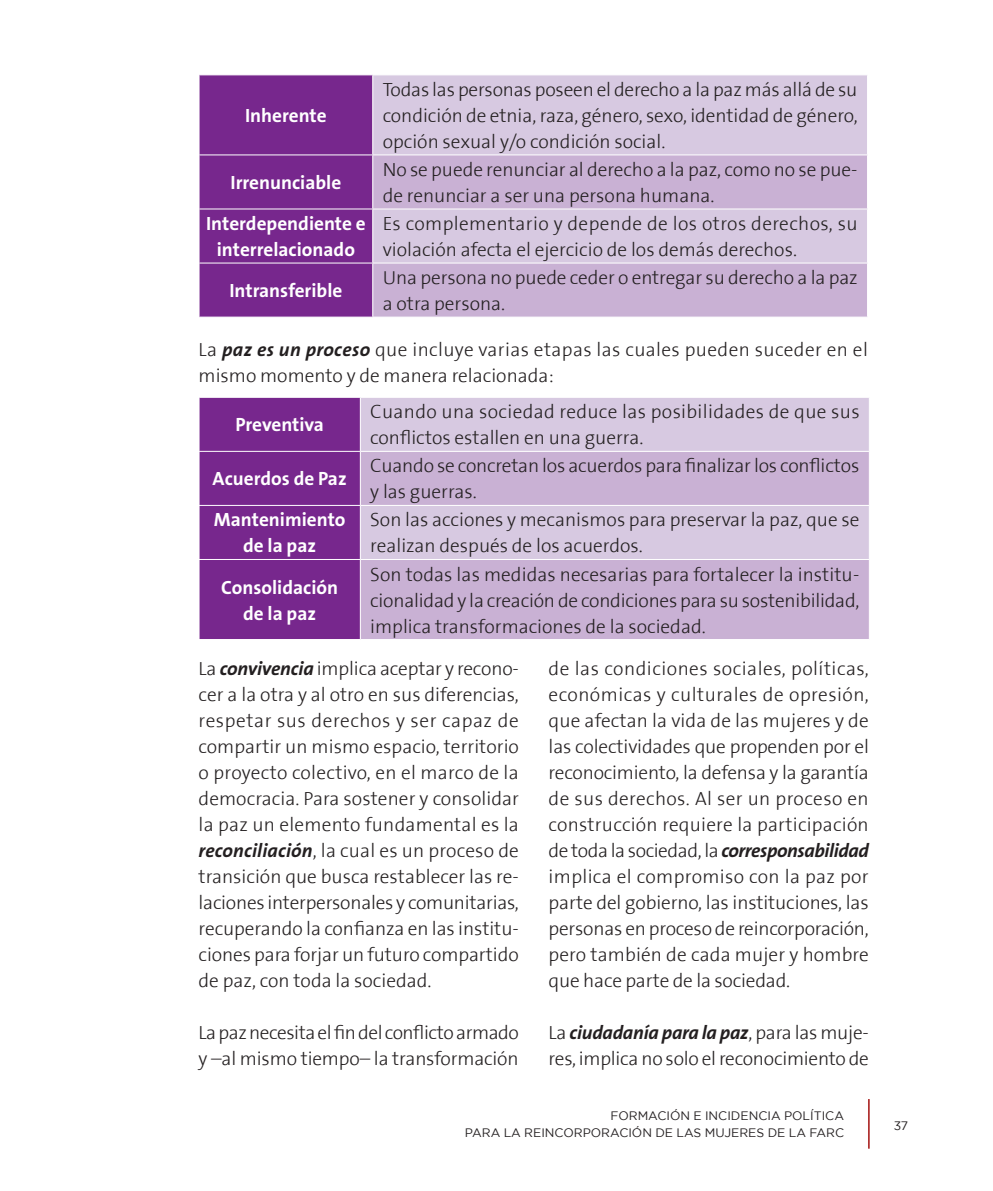
<style>
.page{position:relative;width:993px;height:1191px;background:#fff}
.page>*{position:absolute;margin:0;border:0;box-sizing:border-box;transform-origin:0 0}
.Txt{font:300 19.25px/25.9px "The Sans B3";color:#231f20}
.Txt-2{font:700 19.25px/25.9px "The Sans B7";color:#fff;text-align:center}
.Txt-3{font:300 19.25px/26.1px "The Sans B3";letter-spacing:.02em;color:#231f20}
.Txt-4{font:300 19.25px/26.1px "The Sans B3";letter-spacing:-.025em;color:#231f20}
.t1{font:12.25px/16.4px "Gotham";color:#231f20;text-align:right}
.s1{font-family:"The Sans B7";font-weight:700;font-style:italic}
</style>
<div class="page">
<hr style="left:867px;top:1099px;width:2px;height:49px;background:#b03231">
<div style="left:199px;top:75px;width:173px;height:242px;background:#77278d"></div>
<div style="left:373px;top:75px;width:493px;height:79px;background:#d7c9e1"></div>
<svg style="left:373px;top:155px;width:493px;height:162px;background:#ceb9d8"></svg>
<hr style="left:198px;top:154px;width:174px;height:1px;background:#fff">
<hr style="left:198px;top:208px;width:174px;height:1px;background:#fff">
<hr style="left:372px;top:208px;width:495px;height:1px;background:#fff">
<hr style="left:198px;top:263px;width:174px;height:1px;background:#fff">
<hr style="left:372px;top:263px;width:495px;height:1px;background:#fff">
<div style="left:199px;top:398px;width:161px;height:241px;background:#77278d"></div>
<div style="left:361px;top:398px;width:507px;height:53px;background:#d7c9e1"></div>
<svg style="left:361px;top:452px;width:507px;height:187px;background:#cdb7d7"></svg>
<hr style="left:198px;top:451px;width:162px;height:1px;background:#fff">
<hr style="left:198px;top:505px;width:162px;height:1px;background:#fff">
<hr style="left:360px;top:505px;width:509px;height:1px;background:#fff">
<hr style="left:198px;top:559px;width:162px;height:1px;background:#fff">
<hr style="left:360px;top:559px;width:509px;height:1px;background:#fff">
<p class="Txt-2" style="left:245px;top:103px;width:83px">Inherente</p>
<p class="Txt-2" style="left:230px;top:170px;width:112px">Irrenunciable</p>
<p class="Txt" style="left:382px;top:77px;width:476px;text-align:justify">Todas las personas poseen el derecho a la paz más allá de su condición de etnia, raza, género, sexo, identidad de género, opción sexual y/o condición social.</p>
<p class="Txt" style="left:382px;top:157px;width:476px">No se puede renunciar al derecho a la paz, como no se pue&shy;de renunciar a ser una persona humana.</p>
<p class="Txt-2" style="left:206px;top:211px;width:161px">Interdependiente e interrelacionado</p>
<p class="Txt" style="left:382px;top:211px;width:476px">Es complementario y depende de los otros derechos, su violación afecta el ejercicio de los demás derechos.</p>
<p class="Txt-2" style="left:229px;top:278px;width:114px">Intransferible</p>
<p class="Txt" style="left:382px;top:265px;width:476px">Una persona no puede ceder o entregar su derecho a la paz a otra persona.</p>
<p class="Txt-3" style="left:198px;top:337px;width:670px">La <span class="s1">paz es un proceso</span> que incluye varias etapas las cuales pueden suceder en el mismo momento y de manera relacionada:</p>
<p class="Txt-2" style="left:235px;top:412px;width:90px">Preventiva</p>
<p class="Txt" style="left:370px;top:400px;width:491px">Cuando una sociedad reduce las posibilidades de que sus conflictos estallen en una guerra.</p>
<p class="Txt-2" style="left:212px;top:466px;width:135px">Acuerdos de Paz</p>
<p class="Txt" style="left:370px;top:453px;width:490px">Cuando se concretan los acuerdos para finalizar los conflictos y las guerras.</p>
<p class="Txt-2" style="left:214px;top:507px;width:133px">Mantenimiento de la paz</p>
<p class="Txt" style="left:370px;top:508px;width:490px">Son las acciones y mecanismos para preservar la paz, que se realizan después de los acuerdos.</p>
<p class="Txt-2" style="left:221px;top:574px;width:118px">Consolidación de la paz</p>
<p class="Txt" style="left:370px;top:562px;width:490px;text-align:justify">Son todas las medidas necesarias para fortalecer la institu&shy;cionalidad y la creación de condiciones para su sostenibilidad, implica transformaciones de la sociedad.</p>
<p class="Txt" style="left:198px;top:656px;width:322px;text-align:justify">La <span class="s1">convivencia</span> implica aceptar y recono&shy;cer a la otra y al otro en sus diferencias, respetar sus derechos y ser capaz de compartir un mismo espacio, territorio o proyecto colectivo, en el marco de la democracia. Para sostener y consolidar la paz un elemento fundamental es la <span class="s1">reconciliación</span>, la cual es un proceso de transición que busca restablecer las re&shy;laciones interpersonales y comunitarias, recuperando la confianza en las institu&shy;ciones para forjar un futuro compartido de paz, con toda la sociedad.</p>
<p class="Txt-4" style="left:198px;top:1020px;width:321px">La paz necesita el fin del conflicto armado y –al mismo tiempo– la transformación</p>
<p class="Txt" style="left:548px;top:656px;width:322px;text-align:justify">de las condiciones sociales, políticas, económicas y culturales de opresión, que afectan la vida de las mujeres y de las colectividades que propenden por el reconocimiento, la defensa y la garantía de sus derechos. Al ser un proceso en construcción requiere la participación de toda la sociedad, la <span class="s1">corresponsabilidad </span>implica el compromiso con la paz por parte del gobierno, las instituciones, las personas en proceso de reincorporación, pero también de cada mujer y hombre que hace parte de la sociedad.</p>
<p class="Txt" style="left:548px;top:1020px;width:322px">La <span class="s1">ciudadanía para la paz</span>, para las muje&shy;res, implica no solo el reconocimiento de</p>
<p class="t1" style="left:464px;top:1107px;width:380px">FORMACIÓN E INCIDENCIA POLÍTICA<br>PARA LA REINCORPORACIÓN DE LAS MUJERES DE LA FARC</p>
<p class="t1" style="left:893px;top:1116px;width:16px">37</p>
</div>
